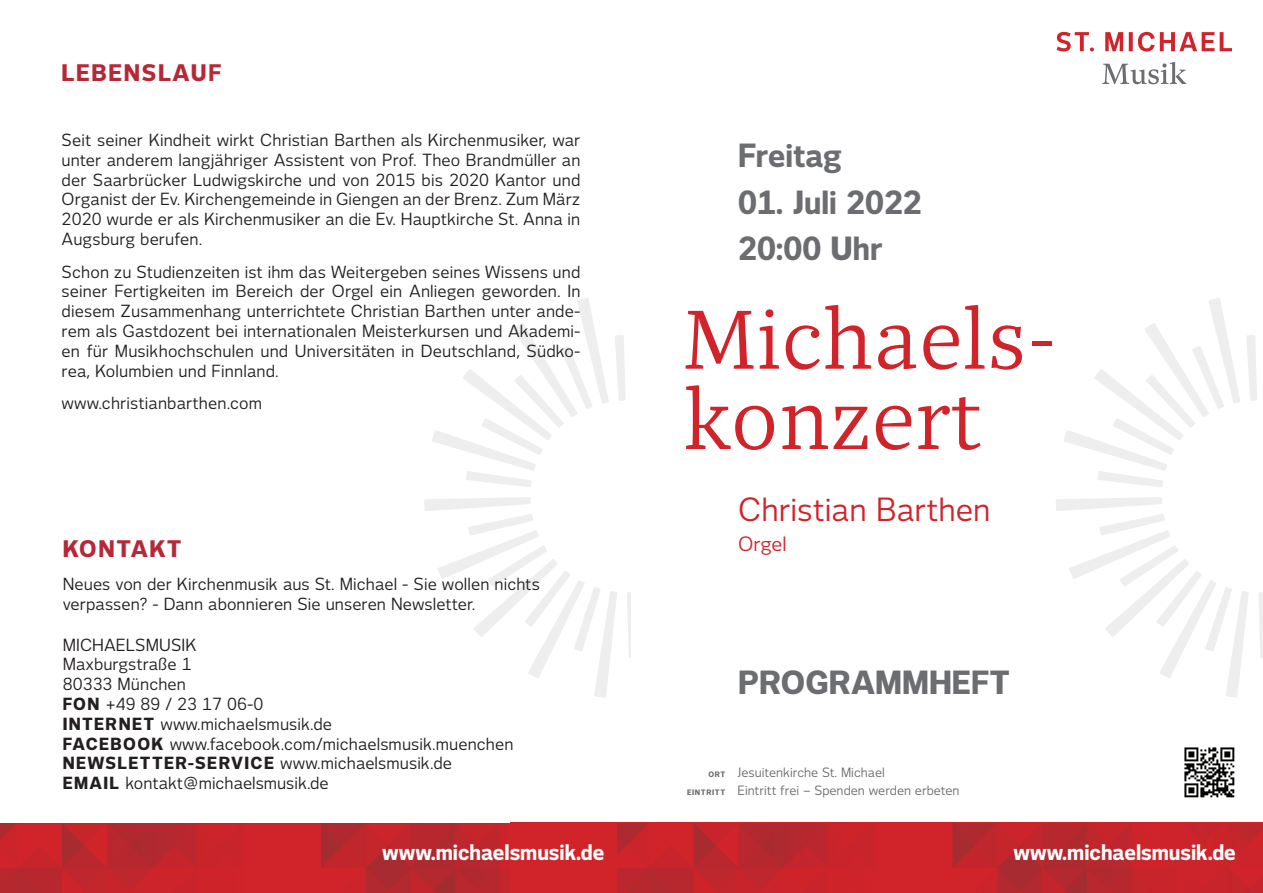
<style>
.page{position:relative;width:1263px;height:893px;background:#fff}
.page>*{position:absolute;margin:0;border:0;box-sizing:border-box;transform-origin:0 0}
.t1{font:82.5px/80.2px "Quercus 10";color:#d1232a}
.t2{font:700 31.5px/46.5px "Voice";color:#6c6d70}
.t3{font:31.5px "Voice";color:#d1232a}
.t4{font:700 22.5px "Voice";letter-spacing:.07em;color:#b72837}
.t5{font:700 21.15px "Voice";color:#fff}
.t6{font:19.5px "Voice";letter-spacing:-.005em;color:#d1232a}
.t7{font:16.5px/19.8px "Voice";letter-spacing:.005em;color:#231f20}
.t8{font:12.67px/18px "Voice";color:#6c6d70}
.s1{font-weight:700}
.s2{font-weight:700;font-size:7.43px}
</style>
<div class="page">
<img style="left:502px;top:878px;width:8px;height:15px">
<img style="left:502px;top:833px;width:8px;height:25px">
<img style="left:458px;top:866px;width:40px;height:2px">
<img style="left:458px;top:868px;width:44px;height:25px">
<svg style="left:475px;top:889px;width:8px;height:4px"></svg>
<img style="left:479px;top:823px;width:1px;height:20px">
<img style="left:480px;top:823px;width:20px;height:35px">
<svg style="left:502px;top:823px;width:8px;height:10px"></svg>
<img style="left:500px;top:823px;width:2px;height:35px">
<img style="left:458px;top:823px;width:21px;height:22px">
<img style="left:458px;top:845px;width:40px;height:21px">
<svg style="left:498px;top:858px;width:12px;height:20px"></svg>
<svg style="left:0;top:823px;width:458px;height:70px"></svg>
<div style="left:510px;top:823px;width:753px;height:70px;background:#d1232a"></div>
<svg style="left:1244px;top:887px;width:10px;height:6px"></svg>
<img style="left:1229px;top:869px;width:19px;height:21px">
<img style="left:1227px;top:873px;width:17px;height:20px">
<img style="left:1227px;top:828px;width:17px;height:35px">
<svg style="left:1198px;top:888px;width:9px;height:5px"></svg>
<img style="left:1203px;top:823px;width:19px;height:1px">
<svg style="left:1219px;top:861px;width:10px;height:12px"></svg>
<img style="left:1111px;top:868px;width:23px;height:25px">
<svg style="left:1109px;top:889px;width:6px;height:4px"></svg>
<img style="left:1090px;top:868px;width:19px;height:25px">
<img style="left:1111px;top:823px;width:21px;height:20px">
<img style="left:1111px;top:843px;width:21px;height:21px">
<img style="left:1109px;top:845px;width:21px;height:21px">
<svg style="left:1130px;top:864px;width:4px;height:6px"></svg>
<img style="left:1109px;top:824px;width:2px;height:21px">
<svg style="left:617px;top:823px;width:473px;height:70px"></svg>
<svg style="left:1102px;top:62px;width:84px;height:22px"></svg>
<svg style="left:1056px;top:32px;width:176px;height:20px"></svg>
<img style="left:1184px;top:747px;width:51px;height:51px">
<svg style="left:615px;top:335px;width:10px;height:66px"></svg>
<svg style="left:627px;top:592px;width:4px;height:66px"></svg>
<svg style="left:424px;top:497px;width:193px;height:200px"></svg>
<svg style="left:432px;top:298px;width:177px;height:189px"></svg>
<svg style="left:1247px;top:335px;width:10px;height:66px"></svg>
<svg style="left:1259px;top:592px;width:4px;height:66px"></svg>
<svg style="left:1056px;top:497px;width:192px;height:200px"></svg>
<svg style="left:1064px;top:298px;width:176px;height:189px"></svg>
<h3 class="t4" style="left:62px;top:58px;width:161px">LEBENSLAUF</h3>
<p class="t7" style="left:62px;top:130px;width:520px;text-align:justify">Seit seiner Kindheit wirkt Christian Barthen als Kirchenmusiker, war unter anderem langjähriger Assistent von Prof. Theo Brandmüller an der Saarbrücker Ludwigskirche und von 2015 bis 2020 Kantor und Organist der Ev. Kirchengemeinde in Giengen an der Brenz. Zum März 2020 wurde er als Kirchenmusiker an die Ev. Hauptkirche St. Anna in Augsburg berufen.</p>
<p class="t7" style="left:62px;top:261px;width:520px;text-align:justify">Schon zu Studienzeiten ist ihm das Weitergeben seines Wissens und seiner Fertigkeiten im Bereich der Orgel ein Anliegen geworden. In diesem Zusammenhang unterrichtete Christian Barthen unter ande&shy;rem als Gastdozent bei internationalen Meisterkursen und Akademi&shy;en für Musikhochschulen und Universitäten in Deutschland, Südko&shy;rea, Kolumbien und Finnland.</p>
<p class="t7" style="left:62px;top:393px;width:202px">www.christianbarthen.com</p>
<h2 class="t2" style="left:738px;top:132px;width:106px">Freitag</h2>
<h2 class="t2" style="left:738px;top:178px;width:185px">01. Juli 2022<br>20:00 Uhr</h2>
<h1 class="t1" style="left:683px;top:302px;width:375px">Michaels&shy;konzert</h1>
<h2 class="t3" style="left:738px;top:490px;width:254px">Christian Barthen</h2>
<h3 class="t4" style="left:63px;top:535px;width:120px">KONTAKT</h3>
<p class="t6" style="left:738px;top:531px;width:50px">Orgel</p>
<p class="t7" style="left:63px;top:573px;width:479px">Neues von der Kirchenmusik aus St. Michael - Sie wollen nichts verpassen? - Dann abonnieren Sie unseren Newsletter.</p>
<p class="t7" style="left:63px;top:634px;width:452px">MICHAELSMUSIK<br>Maxburgstraße 1<br>80333 München<br><span class="s1">FON</span> +49 89 / 23 17 06-0<br><span class="s1">INTERNET</span> www.michaelsmusik.de<br><span class="s1">FACEBOOK</span> www.facebook.com/michaelsmusik.muenchen<br><span class="s1">NEWSLETTER-SERVICE</span> www.michaelsmusik.de<br><span class="s1">EMAIL</span> kontakt@michaelsmusik.de</p>
<h2 class="t2" style="left:738px;top:658px;width:273px">PROGRAMMHEFT</h2>
<p class="t8" style="left:687px;top:763px;width:274px;text-indent:21px"><span class="s2">ORT</span> Jesuitenkirche St. Michael<br><span class="s2">EINTRITT</span> Eintritt frei – Spenden werden erbeten</p>
<p class="t5" style="left:382px;top:838px;width:224px">www.michaelsmusik.de</p>
<p class="t5" style="left:1014px;top:838px;width:224px">www.michaelsmusik.de</p>
</div>
